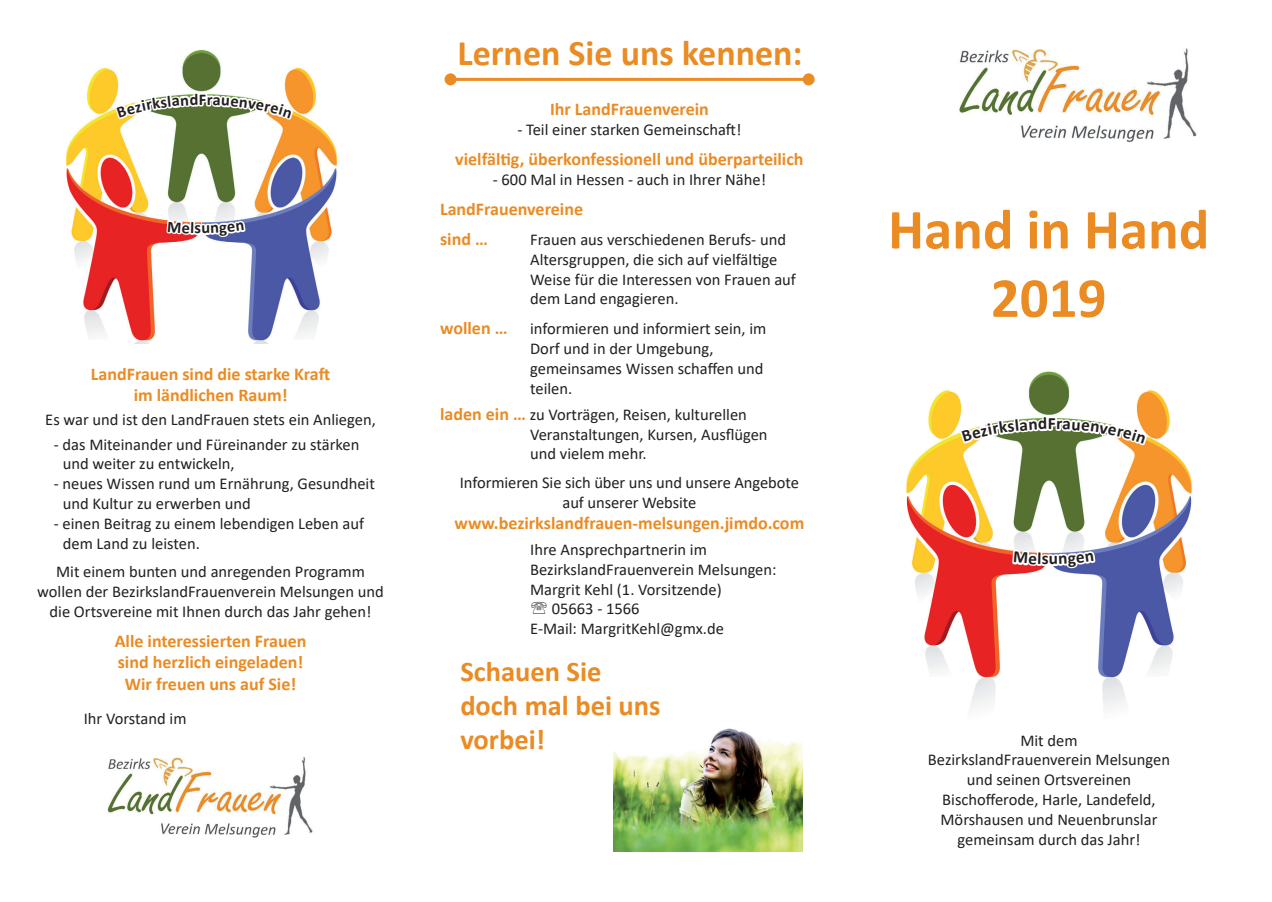
<style>
.page{position:relative;width:1272px;height:902px;background:#fff}
.page>*{position:absolute;margin:0;border:0;box-sizing:border-box;transform-origin:0 0}
.t1{font:700 57px/68.4px "Calibri";color:#ea8b23;text-align:center}
.t2{font:700 36px "Calibri";color:#ea8b23}
.t3{font:700 28.5px/34.2px "Calibri";color:#ea8b23}
.t4{font:700 18px/21.6px "Calibri";color:#ea8b23;text-align:center}
.t5{font:700 17.25px "Calibri";color:#231f20}
.t6{font:16.5px/19.8px "Calibri";color:#231f20}
.t7{font:700 16.35px "Calibri";color:#231f20}
.s1{font-weight:700;font-size:18px;color:#ea8b23}
</style>
<div class="page">
<img style="left:66px;top:67px;width:271px;height:269px">
<hr style="left:450px;top:78px;width:358px;height:3px;background:#ea8b23">
<div style="left:444px;top:73px;width:12px;height:12px;background:#ea8b23;border-radius:50%"></div>
<div style="left:802px;top:73px;width:12px;height:12px;background:#ea8b23;border-radius:50%"></div>
<img style="left:107px;top:757px;width:206px;height:81px">
<img style="left:959px;top:48px;width:238px;height:91px">
<img style="left:614px;top:728px;width:188px;height:123px">
<img style="left:906px;top:390px;width:286px;height:283px">
<svg style="left:112px;top:49px;width:183px;height:295px"></svg>
<svg style="left:956px;top:131px;width:192px;height:579px"></svg>
<p class="t7" style="left:199px;top:88px;width:9px">F</p>
<p class="t7" style="left:194px;top:216px;width:8px">s</p>
<p class="t4" style="left:91px;top:363px;width:241px">LandFrauen sind die starke Kraft im ländlichen Raum!</p>
<p class="t6" style="left:45px;top:409px;width:332px">Es war und ist den LandFrauen stets ein Anliegen,</p>
<p class="t6" style="left:63px;top:433px;width:298px;text-indent:-9px">- das Miteinander und Füreinander zu stärken und weiter zu entwickeln,</p>
<p class="t6" style="left:63px;top:473px;width:313px;text-indent:-9px">- neues Wissen rund um Ernährung, Gesundheit und Kultur zu erwerben und</p>
<p class="t6" style="left:63px;top:513px;width:303px;text-indent:-9px">- einen Beitrag zu einem lebendigen Leben auf dem Land zu leisten.</p>
<p class="t6" style="left:37px;top:561px;width:348px;text-align:center">Mit einem bunten und anregenden Programm wollen der BezirkslandFrauenverein Melsungen und die Ortsvereine mit Ihnen durch das Jahr gehen!</p>
<p class="t4" style="left:115px;top:629px;width:193px">Alle interessierten Frauen sind herzlich eingeladen!<br>Wir freuen uns auf Sie!</p>
<p class="t6" style="left:84px;top:708px;width:104px">Ihr Vorstand im</p>
<h2 class="t2" style="left:457px;top:27px;width:346px">Lernen Sie uns kennen:</h2>
<p class="t4" style="left:550px;top:98px;width:160px">Ihr LandFrauenverein</p>
<p class="t6" style="left:517px;top:119px;width:225px">- Teil einer starken Gemeinschaft!</p>
<p class="t4" style="left:455px;top:148px;width:350px">vielfältig, überkonfessionell und überparteilich</p>
<p class="t6" style="left:493px;top:169px;width:275px">- 600 Mal in Hessen - auch in Ihrer Nähe!</p>
<p class="t4" style="left:440px;top:193px;width:144px;line-height:30.2px;text-align:left">LandFrauenvereine sind …</p>
<p class="t6" style="left:530px;top:229px;width:267px">Frauen aus verschiedenen Berufs- und Altersgruppen, die sich auf vielfältige Weise für die Interessen von Frauen auf dem Land engagieren.</p>
<p class="t4" style="left:440px;top:317px;width:69px">wollen …</p>
<p class="t6" style="left:530px;top:318px;width:238px">informieren und informiert sein, im<br>Dorf und in der Umgebung, gemeinsames Wissen schaffen und teilen.</p>
<p class="t6" style="left:530px;top:404px;width:239px;text-indent:-90px"><span class="s1">laden ein …</span> zu Vorträgen, Reisen, kulturellen<br>Veranstaltungen, Kursen, Ausflügen und vielem mehr.</p>
<p class="t6" style="left:460px;top:472px;width:340px;text-align:center">Informieren Sie sich über uns und unsere Angebote auf unserer Website</p>
<p class="t4" style="left:454px;top:512px;width:351px">www.bezirkslandfrauen-melsungen.jimdo.com</p>
<p class="t6" style="left:530px;top:539px;width:178px">Ihre Ansprechpartnerin im</p>
<p class="t6" style="left:530px;top:559px;width:248px">BezirkslandFrauenverein Melsungen:</p>
<p class="t6" style="left:530px;top:578px;width:193px">Margrit Kehl (1. Vorsitzende)</p>
<p class="t6" style="left:552px;top:598px;width:89px">05663 - 1566</p>
<p class="t6" style="left:530px;top:618px;width:195px">E-Mail: MargritKehl@gmx.de</p>
<h3 class="t3" style="left:460px;top:653px;width:202px">Schauen Sie doch mal bei uns vorbei!</h3>
<h1 class="t1" style="left:888px;top:194px;width:323px">Hand in Hand<br>2019</h1>
<p class="t5" style="left:1047px;top:411px;width:10px">F</p>
<p class="t5" style="left:1041px;top:546px;width:9px">s</p>
<p class="t6" style="left:928px;top:729px;width:243px;text-align:center">Mit dem<br>BezirkslandFrauenverein Melsungen und seinen Ortsvereinen<br>Bischofferode, Harle, Landefeld,<br>Mörshausen und Neuenbrunslar gemeinsam durch das Jahr!</p>
</div>
